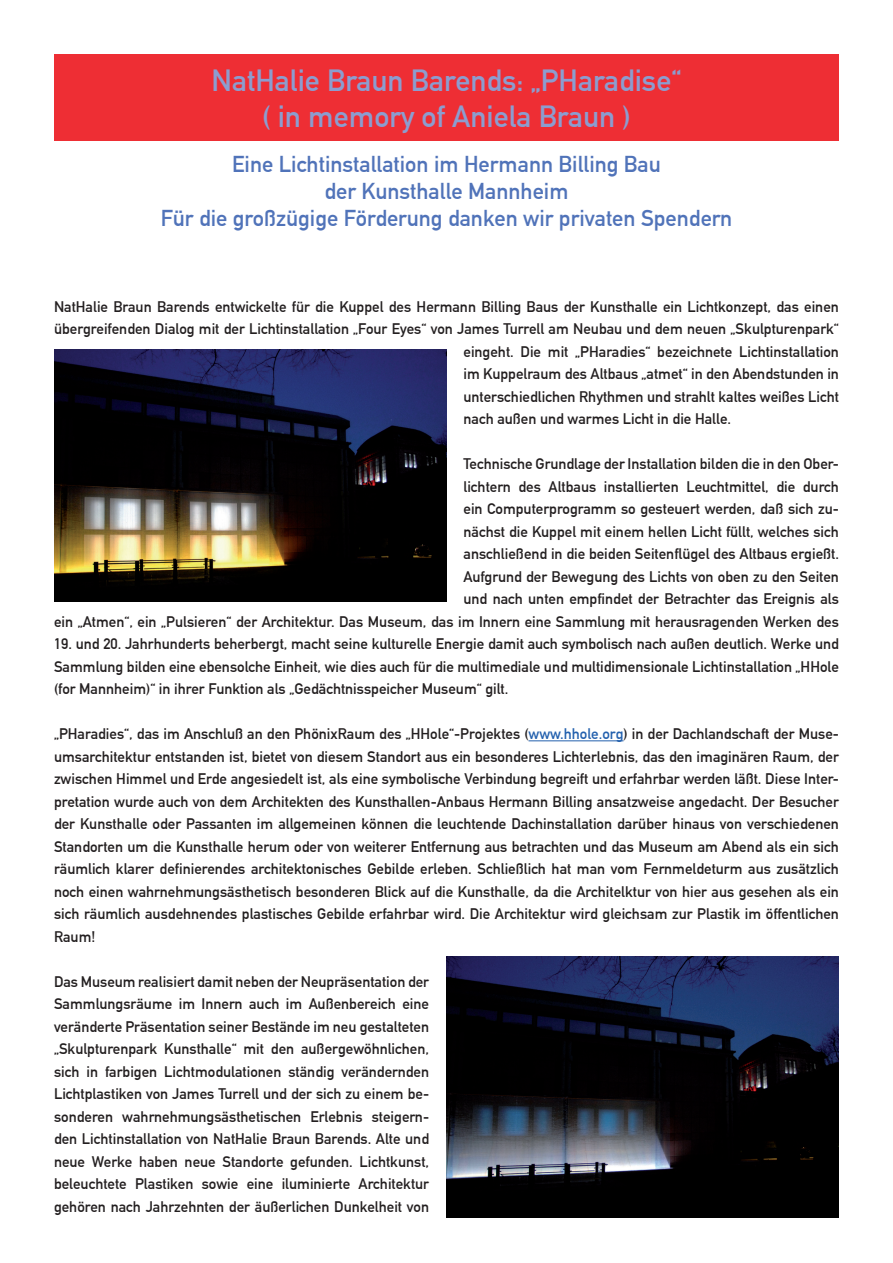
<style>
.page{position:relative;width:893px;height:1263px;background:#fff}
.page>*{position:absolute;margin:0;border:0;box-sizing:border-box;transform-origin:0 0}
.t1{font:30px/36px "DIN Mittelschrift Alternate";color:#8c9dcf;text-align:center}
.t2{font:22.5px/27px "DIN Mittelschrift Alternate";color:#5073b9;text-align:center}
.t3{font:15px/22.5px "DIN Mittelschrift Alternate";color:#231f20;text-align:justify}
.s1{color:#2461ae}
</style>
<div class="page">
<div style="left:54px;top:54px;width:785px;height:86px;background:#ee2e34"></div>
<hr style="left:528px;top:740px;width:95px;height:1px;background:#2461ae">
<img style="left:54px;top:349px;width:392px;height:253px">
<img style="left:446px;top:957px;width:393px;height:261px">
<h1 class="t1" style="left:212px;top:63px;width:471px">NatHalie Braun Barends: „PHaradise“ ( in memory of Aniela Braun )</h1>
<h2 class="t2" style="left:161px;top:151px;width:573px">Eine Lichtinstallation im Hermann Billing Bau<br>der Kunsthalle Mannheim<br>Für die großzügige Förderung danken wir privaten Spendern</h2>
<p class="t3" style="left:54px;top:295px;width:786px">NatHalie Braun Barends entwickelte für die Kuppel des Hermann Billing Baus der Kunsthalle ein Lichtkonzept, das einen</p>
<p class="t3" style="left:54px;top:318px;width:786px">übergreifenden Dialog mit der Lichtinstallation „Four Eyes“ von James Turrell am Neubau und dem neuen „Skulpturenpark“</p>
<p class="t3" style="left:463px;top:340px;width:377px">eingeht. Die mit „PHaradies“ bezeichnete Lichtinstallation</p>
<p class="t3" style="left:463px;top:363px;width:377px">im Kuppelraum des Altbaus „atmet“ in den Abendstunden in</p>
<p class="t3" style="left:463px;top:385px;width:377px">unterschiedlichen Rhythmen und strahlt kaltes weißes Licht</p>
<p class="t3" style="left:463px;top:408px;width:269px">nach außen und warmes Licht in die Halle.</p>
<p class="t3" style="left:54px;top:453px;width:786px;text-align:right">Technische Grundlage der Installation bilden die in den Ober-<br>lichtern des Altbaus installierten Leuchtmittel, die durch<br>ein Computerprogramm so gesteuert werden, daß sich zu-<br>nächst die Kuppel mit einem hellen Licht füllt, welches sich<br>anschließend in die beiden Seitenflügel des Altbaus ergießt.<br>Aufgrund der Bewegung des Lichts von oben zu den Seiten<br>und nach unten empfindet der Betrachter das Ereignis als<br>ein „Atmen“, ein „Pulsieren“ der Architektur. Das Museum, das im Innern eine Sammlung mit herausragenden Werken des</p>
<p class="t3" style="left:54px;top:633px;width:786px">19. und 20. Jahrhunderts beherbergt, macht seine kulturelle Energie damit auch symbolisch nach außen deutlich. Werke und Sammlung bilden eine ebensolche Einheit, wie dies auch für die multimediale und multidimensionale Lichtinstallation „HHole (for Mannheim)“ in ihrer Funktion als „Gedächtnisspeicher Museum“ gilt.</p>
<p class="t3" style="left:54px;top:723px;width:786px">„PHaradies“, das im Anschluß an den PhönixRaum des „HHole“-Projektes (<span class="s1">www.hhole.org</span>) in der Dachlandschaft der Muse&shy;umsarchitektur entstanden ist, bietet von diesem Standort aus ein besonderes Lichterlebnis, das den imaginären Raum, der zwischen Himmel und Erde angesiedelt ist, als eine symbolische Verbindung begreift und erfahrbar werden läßt. Diese Inter&shy;pretation wurde auch von dem Architekten des Kunsthallen-Anbaus Hermann Billing ansatzweise angedacht. Der Besucher der Kunsthalle oder Passanten im allgemeinen können die leuchtende Dachinstallation darüber hinaus von verschiedenen Standorten um die Kunsthalle herum oder von weiterer Entfernung aus betrachten und das Museum am Abend als ein sich räumlich klarer definierendes architektonisches Gebilde erleben. Schließlich hat man vom Fernmeldeturm aus zusätzlich noch einen wahrnehmungsästhetisch besonderen Blick auf die Kunsthalle, da die Architelktur von hier aus gesehen als ein sich räumlich ausdehnendes plastisches Gebilde erfahrbar wird. Die Architektur wird gleichsam zur Plastik im öffentlichen Raum!</p>
<p class="t3" style="left:54px;top:970px;width:377px">Das Museum realisiert damit neben der Neupräsentation der Sammlungsräume im Innern auch im Außenbereich eine veränderte Präsentation seiner Bestände im neu gestalteten „Skulpturenpark Kunsthalle“ mit den außergewöhnlichen, sich in farbigen Lichtmodulationen ständig verändernden Lichtplastiken von James Turrell und der sich zu einem be&shy;sonderen wahrnehmungsästhetischen Erlebnis steigern&shy;den Lichtinstallation von NatHalie Braun Barends. Alte und neue Werke haben neue Standorte gefunden. Lichtkunst, beleuchtete Plastiken sowie eine iluminierte Architektur gehören nach Jahrzehnten der äußerlichen Dunkelheit von</p>
</div>
